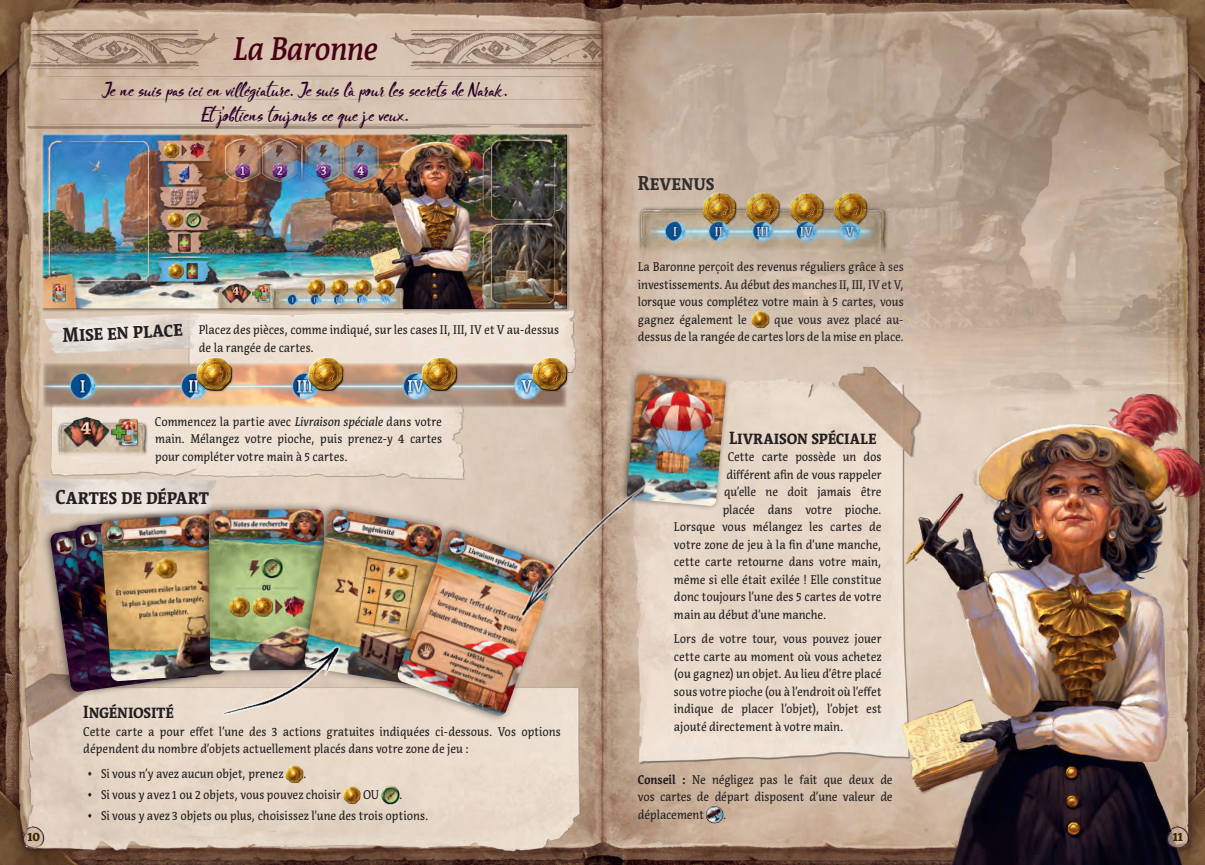
<style>
.page{position:relative;width:1205px;height:865px;background:#fff}
.page>*{position:absolute;margin:0;border:0;box-sizing:border-box;transform-origin:0 0}
.Headline_2{font:italic 500 32.5px "Acuta";letter-spacing:-.02em;color:#490014;scale:.9 1}
.Headline_4{font:700 20px "Acuta";letter-spacing:-.005em;color:#231f20;scale:.9 1}
.Headline_5_-_cardnam{font:700 17.5px "Acuta";letter-spacing:-.005em;color:#231f20;scale:.9 1}
.Fluff{font:16.88px/25px "Blooms";letter-spacing:-.015em;color:#2d002c;text-align:center}
.t1{font:12.5px/17.5px "Acuta";color:#231f20;text-align:justify;scale:.9 1}
.t2{font:900 12.5px "Acuta";color:#322500;scale:.9 1}
.s1{font-style:italic}
.s2{font-weight:700}
</style>
<div class="page">
<img style="left:0;top:0;width:1205px;height:865px">
<img style="left:3px;top:668px;width:593px;height:192px">
<img style="left:27px;top:72px;width:575px;height:65px">
<div style="left:41px;top:133px;width:527px;height:177px;background:#231f20;opacity:.75"></div>
<img style="left:390px;top:28px;width:212px;height:43px">
<img style="left:27px;top:28px;width:192px;height:43px">
<img style="left:48px;top:408px;width:422px;height:71px">
<img style="left:186px;top:309px;width:402px;height:63px">
<img style="left:43px;top:362px;width:524px;height:46px">
<img style="left:56px;top:415px;width:92px;height:42px">
<img style="left:185px;top:344px;width:59px;height:60px">
<div style="left:195px;top:355px;width:39px;height:26px;background:#fff;opacity:.75"></div>
<div style="left:195px;top:364px;width:39px;height:28px;background:#231f20;opacity:.75"></div>
<img style="left:296px;top:344px;width:60px;height:60px">
<div style="left:306px;top:355px;width:39px;height:26px;background:#fff;opacity:.75"></div>
<div style="left:306px;top:364px;width:39px;height:28px;background:#231f20;opacity:.75"></div>
<img style="left:409px;top:344px;width:60px;height:60px">
<div style="left:420px;top:355px;width:38px;height:26px;background:#fff;opacity:.75"></div>
<div style="left:420px;top:364px;width:38px;height:28px;background:#231f20;opacity:.75"></div>
<img style="left:520px;top:344px;width:60px;height:60px">
<div style="left:530px;top:355px;width:39px;height:26px;background:#fff;opacity:.75"></div>
<div style="left:530px;top:364px;width:39px;height:28px;background:#231f20;opacity:.75"></div>
<img style="left:39px;top:314px;width:164px;height:40px">
<img style="left:27px;top:471px;width:203px;height:50px">
<img style="left:286px;top:764px;width:17px;height:19px">
<img style="left:343px;top:785px;width:18px;height:19px">
<img style="left:382px;top:785px;width:17px;height:19px">
<div style="left:42px;top:511px;width:148px;height:187px;background:#231f20;opacity:.6"></div>
<img style="left:50px;top:519px;width:16px;height:173px">
<div style="left:66px;top:509px;width:141px;height:183px;background:#231f20;opacity:.6"></div>
<img style="left:75px;top:517px;width:16px;height:169px">
<div style="left:91px;top:506px;width:140px;height:182px;background:#231f20;opacity:.6"></div>
<img style="left:101px;top:514px;width:103px;height:167px">
<div style="left:199px;top:501px;width:131px;height:176px;background:#231f20;opacity:.6"></div>
<img style="left:209px;top:509px;width:86px;height:113px">
<div style="left:295px;top:501px;width:152px;height:190px;background:#231f20;opacity:.6"></div>
<img style="left:304px;top:509px;width:138px;height:176px">
<div style="left:388px;top:522px;width:173px;height:200px;background:#231f20;opacity:.6"></div>
<img style="left:397px;top:530px;width:159px;height:186px">
<img style="left:706px;top:804px;width:17px;height:20px">
<img style="left:624px;top:485px;width:275px;height:285px">
<div style="left:620px;top:368px;width:110px;height:143px;background:#231f20;opacity:.6"></div>
<img style="left:670px;top:485px;width:56px;height:21px">
<img style="left:602px;top:9px;width:585px;height:476px">
<img style="left:899px;top:393px;width:306px;height:472px">
<img style="left:204px;top:622px;width:154px;height:119px">
<img style="left:504px;top:453px;width:166px;height:187px">
<img style="left:22px;top:824px;width:24px;height:24px">
<img style="left:1165px;top:824px;width:25px;height:24px">
<p class="Headline_2" style="left:233px;top:29px;width:162px">La Baronne</p>
<p class="Fluff" style="left:102px;top:78px;width:407px">Je ne suis pas ici en villégiature. Je suis là pour les secrets de Narak.<br>Et j’obtiens toujours ce que je veux.</p>
<p class="Headline_4" style="left:62px;top:323px;width:135px;rotate:-3deg">Mise en place</p>
<p class="t1" style="left:199px;top:321px;width:402px">Placez des pièces, comme indiqué, sur les cases II, III, IV et V au-dessus de la rangée de cartes.</p>
<p class="t1" style="left:155px;top:412px;width:320px">Commencez la partie avec <span class="s1">Livraison spéciale</span> dans votre main. Mélangez votre pioche, puis prenez-y 4 cartes pour compléter votre main à 5 cartes.</p>
<p class="Headline_4" style="left:56px;top:485px;width:172px">Cartes de départ</p>
<p class="Headline_5_-_cardnam" style="left:83px;top:701px;width:102px">Ingéniosité</p>
<p class="t1" style="left:83px;top:722px;width:532px">Cette carte a pour effet l’une des 3 actions gratuites indiquées ci-dessous. Vos options dépendent du nombre d’objets actuellement placés dans votre zone de jeu :</p>
<p class="t1" style="left:87px;top:764px;width:220px">◊ Si vous n’y avez aucun objet, prenez</p>
<p class="t1" style="left:303px;top:764px;width:5px">.</p>
<p class="t1" style="left:87px;top:785px;width:284px">◊ Si vous y avez 1 ou 2 objets, vous pouvez choisir</p>
<p class="t1" style="left:363px;top:785px;width:19px">OU</p>
<p class="t1" style="left:399px;top:785px;width:5px">.</p>
<p class="t1" style="left:87px;top:806px;width:381px">◊ Si vous y avez 3 objets ou plus, choisissez l’une des trois options.</p>
<p class="Headline_4" style="left:638px;top:171px;width:87px">Revenus</p>
<p class="t1" style="left:638px;top:258px;width:297px">La Baronne perçoit des revenus réguliers grâce à ses investissements. Au début des manches II, III, IV et V, lorsque vous complétez votre main à 5 cartes, vous gagnez également le</p>
<p class="t1" style="left:638px;top:310px;width:297px;text-align:right">que vous avez placé au-<br>dessus de la rangée de cartes lors de la mise en place.</p>
<p class="Headline_5_-_cardnam" style="left:729px;top:427px;width:165px">Livraison spéciale</p>
<p class="t1" style="left:728px;top:448px;width:172px">Cette carte possède un dos</p>
<p class="t1" style="left:726px;top:465px;width:174px">différent afin de vous rappeler</p>
<p class="t1" style="left:724px;top:483px;width:177px">qu’elle ne doit jamais être</p>
<p class="t1" style="left:723px;top:500px;width:178px">placée dans votre pioche.</p>
<p class="t1" style="left:674px;top:518px;width:232px">Lorsque vous mélangez les cartes de</p>
<p class="t1" style="left:674px;top:535px;width:232px">votre zone de jeu à la fin d’une manche,</p>
<p class="t1" style="left:674px;top:553px;width:232px">cette carte retourne dans votre main,</p>
<p class="t1" style="left:674px;top:570px;width:232px">même si elle était exilée ! Elle constitue</p>
<p class="t1" style="left:674px;top:588px;width:232px">donc toujours l’une des 5 cartes de votre</p>
<p class="t1" style="left:674px;top:605px;width:171px">main au début d’une manche.</p>
<p class="t1" style="left:674px;top:630px;width:232px">Lors de votre tour, vous pouvez jouer cette carte au moment où vous achetez (ou gagnez) un objet. Au lieu d’être placé sous votre pioche (ou à l’endroit où l’effet indique de placer l’objet), l’objet est ajouté directement à votre main.</p>
<p class="t1" style="left:638px;top:770px;width:284px"><span class="s2">Conseil :</span> Ne négligez pas le fait que deux de vos cartes de départ disposent d’une valeur de déplacement</p>
<p class="t1" style="left:723px;top:805px;width:5px">.</p>
<p class="t2" style="left:28px;top:829px;width:15px">10</p>
<p class="t2" style="left:1173px;top:829px;width:13px">11</p>
</div>
